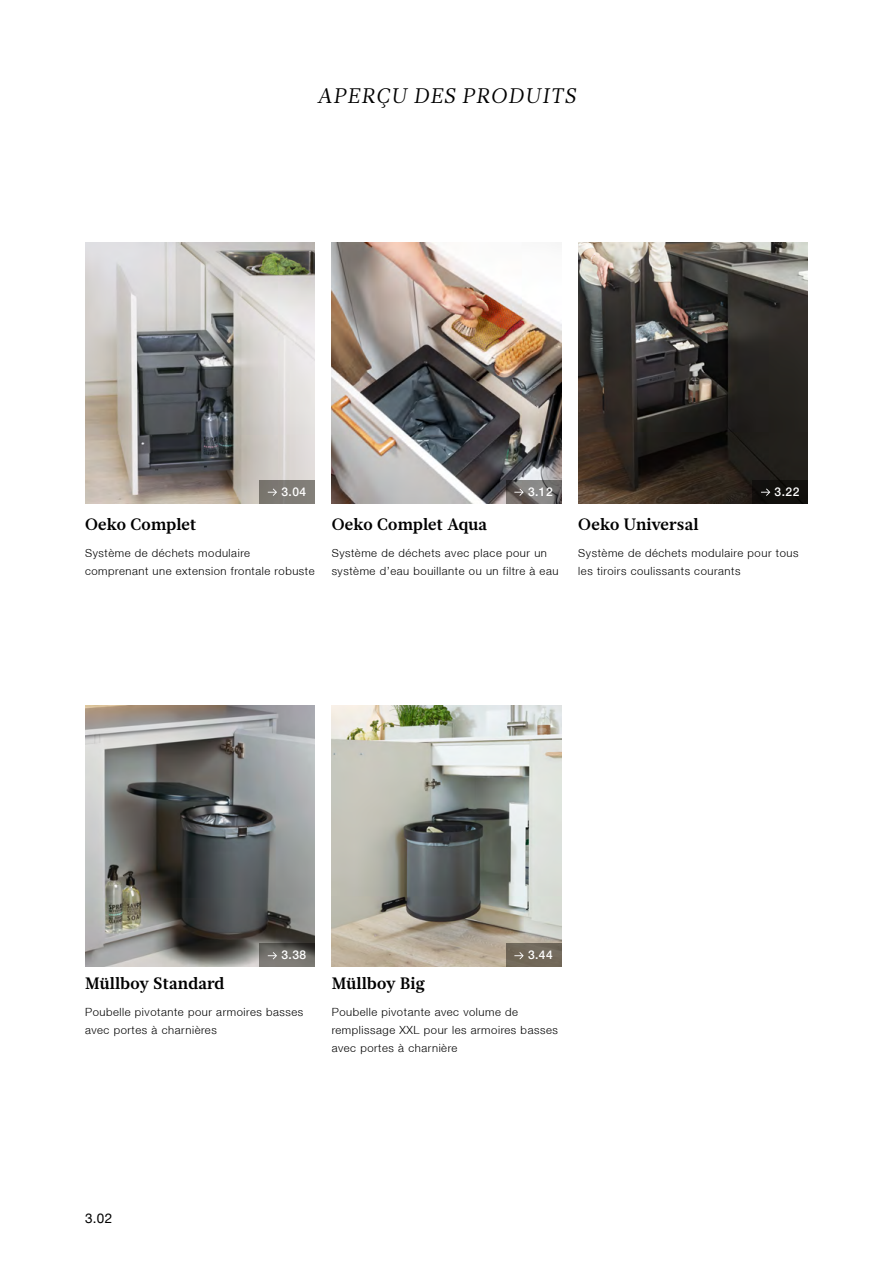
<style>
.page{position:relative;width:893px;height:1263px;background:#fff}
.page>*{position:absolute;margin:0;border:0;box-sizing:border-box;transform-origin:0 0}
.t1{font:italic 21px "Glosa Text";letter-spacing:.06em;color:#000}
.t2{font:700 16.5px "Glosa Text";letter-spacing:.02em;color:#000}
.t3{font:13.5px "Helvetica Neue LT";color:#000}
.t4{font:500 12px "Helvetica Neue LT";letter-spacing:.04em;color:#fff}
.t5{font:300 11.25px/18px "Helvetica Neue LT";letter-spacing:.05em;color:#000}
</style>
<div class="page">
<img style="left:85px;top:242px;width:230px;height:261px">
<img style="left:578px;top:242px;width:230px;height:261px">
<img style="left:85px;top:706px;width:230px;height:261px">
<img style="left:332px;top:706px;width:229px;height:261px">
<img style="left:332px;top:242px;width:229px;height:261px">
<svg style="left:506px;top:480px;width:55px;height:23px"></svg>
<svg style="left:514px;top:488px;width:10px;height:8px"></svg>
<div style="left:259px;top:480px;width:56px;height:23px;background:#7f7c76"></div>
<svg style="left:268px;top:488px;width:9px;height:8px"></svg>
<div style="left:752px;top:480px;width:56px;height:23px;background:#12100d"></div>
<svg style="left:761px;top:488px;width:9px;height:8px"></svg>
<svg style="left:259px;top:943px;width:56px;height:24px"></svg>
<svg style="left:268px;top:952px;width:9px;height:7px"></svg>
<div style="left:506px;top:943px;width:55px;height:24px;background:#716859"></div>
<svg style="left:514px;top:952px;width:10px;height:7px"></svg>
<h1 class="t1" style="left:317px;top:82px;width:260px">APERÇU DES PRODUITS</h1>
<p class="t4" style="left:281px;top:484px;width:26px">3.04</p>
<p class="t4" style="left:775px;top:484px;width:26px">3.22</p>
<p class="t4" style="left:528px;top:484px;width:26px">3.12</p>
<h2 class="t2" style="left:85px;top:513px;width:113px">Oeko Complet</h2>
<p class="t5" style="left:85px;top:544px;width:231px">Système de déchets modulaire comprenant une extension frontale robuste</p>
<h2 class="t2" style="left:332px;top:513px;width:157px">Oeko Complet Aqua</h2>
<p class="t5" style="left:332px;top:544px;width:228px">Système de déchets avec place pour un système d’eau bouillante ou un filtre à eau</p>
<h2 class="t2" style="left:578px;top:513px;width:122px">Oeko Universal</h2>
<p class="t5" style="left:578px;top:544px;width:222px">Système de déchets modulaire pour tous les tiroirs coulissants courants</p>
<p class="t4" style="left:281px;top:948px;width:26px">3.38</p>
<p class="t4" style="left:528px;top:948px;width:26px">3.44</p>
<h2 class="t2" style="left:85px;top:972px;width:141px">Müllboy Standard</h2>
<p class="t5" style="left:85px;top:1003px;width:220px">Poubelle pivotante pour armoires basses avec portes à charnières</p>
<h2 class="t2" style="left:332px;top:972px;width:95px">Müllboy Big</h2>
<p class="t5" style="left:332px;top:1003px;width:228px">Poubelle pivotante avec volume de remplissage XXL pour les armoires basses avec portes à charnière</p>
<p class="t3" style="left:85px;top:1210px;width:29px">3.02</p>
</div>
